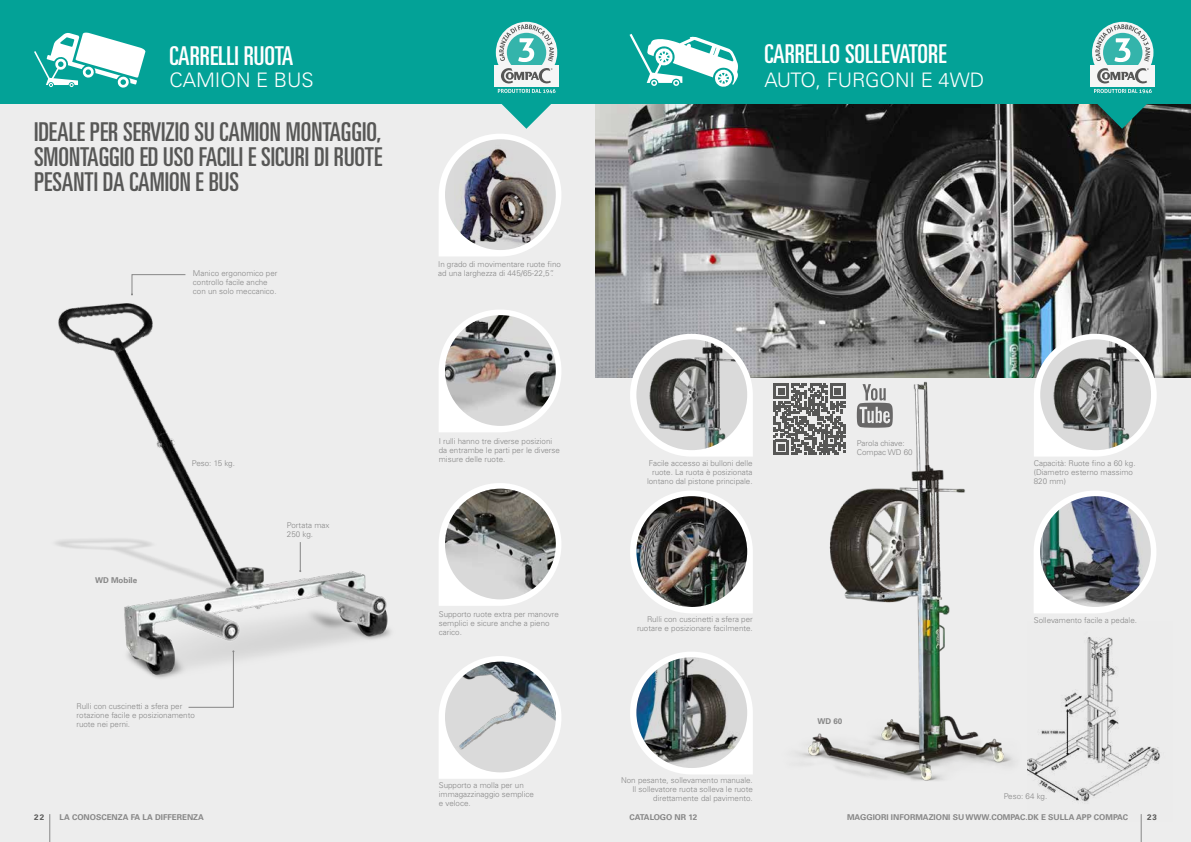
<style>
.page{position:relative;width:1191px;height:842px;background:#ededed}
.page>*{position:absolute;margin:0;border:0;box-sizing:border-box;transform-origin:0 0}
.t1{font:ultra-condensed 26px/25px "Univers";color:#575756;text-align:justify}
.t2{font:ultra-condensed 26px "Univers";color:#fff}
.t3{font:300 20px "Univers";color:#fff}
.t4{font:300 8px/9px "Univers";color:#878787}
.t5{font:700 8px "Univers";color:#878787}
.t6{font:700 8px "Univers";color:#575756}
</style>
<div class="page">
<img style="left:595px;top:104px;width:596px;height:273px">
<div style="left:0;top:0;width:1191px;height:104px;background:#03a297"></div>
<svg style="left:629px;top:33px;width:109px;height:54px"></svg>
<svg style="left:34px;top:32px;width:112px;height:56px"></svg>
<img style="left:55px;top:295px;width:336px;height:383px">
<svg style="left:439px;top:656px;width:122px;height:123px"></svg>
<img style="left:445px;top:662px;width:111px;height:110px">
<svg style="left:439px;top:483px;width:122px;height:123px"></svg>
<img style="left:445px;top:489px;width:111px;height:110px">
<svg style="left:439px;top:310px;width:122px;height:122px"></svg>
<img style="left:445px;top:315px;width:111px;height:110px">
<img style="left:758px;top:367px;width:275px;height:414px">
<svg style="left:1034px;top:491px;width:122px;height:122px"></svg>
<img style="left:1040px;top:496px;width:110px;height:111px">
<svg style="left:1033px;top:328px;width:129px;height:128px"></svg>
<img style="left:1040px;top:339px;width:111px;height:111px">
<img style="left:1027px;top:621px;width:133px;height:201px">
<svg style="left:630px;top:491px;width:123px;height:122px"></svg>
<img style="left:636px;top:496px;width:111px;height:111px">
<svg style="left:630px;top:652px;width:123px;height:122px"></svg>
<img style="left:636px;top:657px;width:111px;height:111px">
<svg style="left:624px;top:328px;width:129px;height:128px"></svg>
<img style="left:636px;top:339px;width:111px;height:111px">
<svg style="left:773px;top:384px;width:72px;height:71px"></svg>
<svg style="left:188px;top:650px;width:46px;height:58px"></svg>
<svg style="left:299px;top:542px;width:2px;height:30px"></svg>
<svg style="left:131px;top:274px;width:55px;height:21px"></svg>
<svg style="left:439px;top:22px;width:122px;height:234px"></svg>
<svg style="left:856px;top:384px;width:36px;height:44px"></svg>
<svg style="left:1089px;top:22px;width:66px;height:107px"></svg>
<svg style="left:1141px;top:814px;width:1px;height:28px"></svg>
<svg style="left:50px;top:814px;width:1px;height:28px"></svg>
<h1 class="t2" style="left:169px;top:40px;width:125px">CARRELLI RUOTA</h1>
<h2 class="t3" style="left:169px;top:68px;width:146px">CAMION E BUS</h2>
<h1 class="t1" style="left:34px;top:119px;width:350px">IDEALE PER SERVIZIO SU CAMION MONTAGGIO, SMONTAGGIO ED USO FACILI E SICURI DI RUOTE PESANTI DA CAMION E BUS</h1>
<p class="t4" style="left:193px;top:269px;width:86px">Manico ergonomico per controllo facile anche con un solo meccanico.</p>
<p class="t4" style="left:438px;top:259px;width:124px">In grado di movimentare ruote fino ad una larghezza di 445/65-22,5”.</p>
<p class="t5" style="left:95px;top:576px;width:44px">WD Mobile</p>
<p class="t4" style="left:192px;top:459px;width:45px">Peso: 15 kg.</p>
<p class="t4" style="left:77px;top:702px;width:120px">Rulli con cuscinetti a sfera per rotazione facile e posizionamento ruote nei perni.</p>
<p class="t4" style="left:287px;top:521px;width:44px">Portata max<br>250 kg.</p>
<p class="t4" style="left:439px;top:436px;width:123px">I rulli hanno tre diverse posizioni da entrambe le parti per le diverse misure delle ruote.</p>
<p class="t4" style="left:439px;top:610px;width:121px">Supporto ruote extra per manovre semplici e sicure anche a pieno carico.</p>
<p class="t4" style="left:439px;top:780px;width:97px">Supporto a molla per un immagazzinaggio semplice e veloce.</p>
<h1 class="t2" style="left:764px;top:38px;width:184px">CARRELLO SOLLEVATORE</h1>
<h2 class="t3" style="left:764px;top:68px;width:221px">AUTO, FURGONI E 4WD</h2>
<p class="t4" style="left:647px;top:458px;width:107px;text-align:right">Facile accesso ai bulloni delle ruote. La ruota è posizionata lontano dal pistone principale.</p>
<p class="t4" style="left:637px;top:615px;width:117px;text-align:right">Rulli con cuscinetti a sfera per ruotare e posizionare facilmente.</p>
<p class="t4" style="left:621px;top:776px;width:133px;text-align:right">Non pesante, sollevamento manuale.<br>Il sollevatore ruota solleva le ruote direttamente dal pavimento.</p>
<p class="t4" style="left:856px;top:439px;width:57px">Parola chiave:<br>Compac WD 60</p>
<p class="t5" style="left:817px;top:716px;width:26px">WD 60</p>
<p class="t4" style="left:1033px;top:459px;width:103px">Capacità: Ruote fino a 60 kg. (Diametro esterno massimo<br>820 mm)</p>
<p class="t4" style="left:1033px;top:615px;width:105px">Sollevamento facile a pedale.</p>
<p class="t4" style="left:1003px;top:791px;width:45px">Peso: 64 kg.</p>
<p class="t5" style="left:629px;top:812px;width:69px">CATALOGO NR 12</p>
<p class="t5" style="left:847px;top:812px;width:282px">MAGGIORI INFORMAZIONI SU WWW.COMPAC.DK E SULLA APP COMPAC</p>
<p class="t5" style="left:60px;top:812px;width:146px">LA CONOSCENZA FA LA DIFFERENZA</p>
<p class="t6" style="left:34px;top:812px;width:12px">22</p>
<p class="t6" style="left:1147px;top:813px;width:12px">23</p>
</div>
